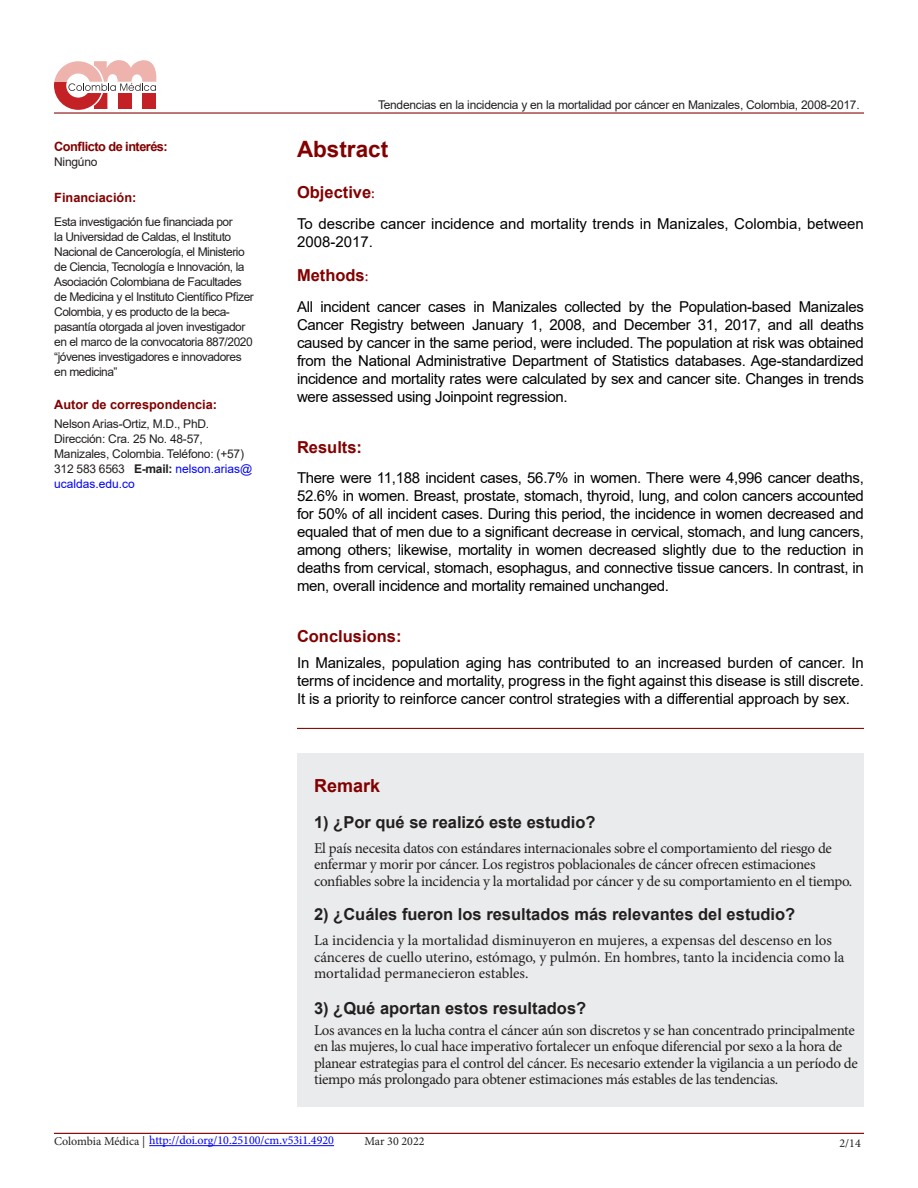
<style>
.page{position:relative;width:918px;height:1188px;background:#fff}
.page>*{position:absolute;margin:0;border:0;box-sizing:border-box;transform-origin:0 0}
.t1{font:700 22.5px "Arial";color:#820000}
.t2{font:700 18px "Arial";color:#820000}
.t3{font:700 16.5px "Arial";color:#231f20}
.t4{font:700 16.5px "Arial";color:#820000}
.t5{font:15px/18px "Arial";letter-spacing:-.01em;color:#000;text-align:justify}
.t6{font:15px/16.5px "Minion Pro";letter-spacing:-.02em;color:#231f20}
.t7{font:15px/16.5px "Minion Pro";color:#231f20}
.t8{font:700 12.75px "Arial";color:#820000}
.t9{font:700 12.75px "Arial";letter-spacing:-.04em;color:#820000}
.t10{font:12px/15px "Arial";letter-spacing:-.04em;color:#231f20}
.t11{font:12px/15px "Arial";letter-spacing:-.02em;color:#231f20}
.t12{font:12px "Minion Pro";color:#00f}
.t13{font:12px "Minion Pro";color:#231f20}
.s1{font-weight:700}
.s2{color:#00f}
.s3{font-family:"Minion Pro";font-weight:400}
.s4{color:#231f20}
</style>
<div class="page">
<hr style="left:54px;top:112px;width:810px;height:2px;background:#8b0d10">
<svg style="left:54px;top:60px;width:102px;height:50px"></svg>
<hr style="left:149px;top:1145px;width:185px;height:1px;background:#00f">
<hr style="left:54px;top:1133px;width:810px;height:1px;background:#8b0d10">
<div style="left:297px;top:754px;width:567px;height:353px;background:#eaebec"></div>
<hr style="left:297px;top:728px;width:567px;height:1px;background:#8b0d10">
<p class="t9" style="left:54px;top:138px;width:115px">Conflicto de interés:</p>
<p class="t11" style="left:54px;top:155px;width:45px">Ningúno</p>
<p class="t8" style="left:54px;top:189px;width:84px">Financiación:</p>
<p class="t10" style="left:54px;top:214px;width:201px">Esta investigación fue financiada por<br>la Universidad de Caldas, el Instituto Nacional de Cancerología, el Ministerio de Ciencia, Tecnología e Innovación, la Asociación Colombiana de Facultades de Medicina y el Instituto Científico Pfizer Colombia, y es producto de la beca&shy;pasantía otorgada al joven investigador en el marco de la convocatoria 887/2020 “jóvenes investigadores e innovadores en medicina”</p>
<p class="t8" style="left:54px;top:395px;width:164px">Autor de correspondencia:</p>
<p class="t11" style="left:54px;top:416px;width:200px">Nelson Arias-Ortiz, M.D., PhD.<br>Dirección: Cra. 25 No. 48-57,<br>Manizales, Colombia. Teléfono: (+57)<br>312 583 6563 <span class="s1">E-mail:</span> <span class="s2">nelson.arias@ ucaldas.edu.co</span></p>
<p class="t11" style="left:378px;top:98px;width:483px">Tendencias en la incidencia y en la mortalidad por cáncer en Manizales, Colombia, 2008-2017.</p>
<p class="t1" style="left:297px;top:133px;width:93px">Abstract</p>
<p class="t4" style="left:297px;top:181px;width:80px">Objective<span class="s3">:</span></p>
<p class="t5" style="left:297px;top:215px;width:568px">To describe cancer incidence and mortality trends in Manizales, Colombia, between<br>2008-2017.</p>
<p class="t4" style="left:297px;top:264px;width:73px">Methods<span class="s3">:</span></p>
<p class="t5" style="left:297px;top:298px;width:568px">All incident cancer cases in Manizales collected by the Population-based Manizales Cancer Registry between January 1, 2008, and December 31, 2017, and all deaths caused by cancer in the same period, were included. The population at risk was obtained from the National Administrative Department of Statistics databases. Age-standardized incidence and mortality rates were calculated by sex and cancer site. Changes in trends were assessed using Joinpoint regression.</p>
<p class="t4" style="left:297px;top:435px;width:67px">Results:</p>
<p class="t5" style="left:297px;top:469px;width:568px">There were 11,188 incident cases, 56.7% in women. There were 4,996 cancer deaths, 52.6% in women. Breast, prostate, stomach, thyroid, lung, and colon cancers accounted for 50% of all incident cases. During this period, the incidence in women decreased and equaled that of men due to a significant decrease in cervical, stomach, and lung cancers, among others; likewise, mortality in women decreased slightly due to the reduction in deaths from cervical, stomach, esophagus, and connective tissue cancers. In contrast, in men, overall incidence and mortality remained unchanged.</p>
<p class="t4" style="left:297px;top:624px;width:106px">Conclusions:</p>
<p class="t5" style="left:297px;top:654px;width:568px">In Manizales, population aging has contributed to an increased burden of cancer. In terms of incidence and mortality, progress in the fight against this disease is still discrete.<br>It is a priority to reinforce cancer control strategies with a differential approach by sex.</p>
<p class="t2" style="left:314px;top:773px;width:68px">Remark</p>
<p class="t3" style="left:314px;top:810px;width:283px">1) ¿Por qué se realizó este estudio?</p>
<p class="t6" style="left:314px;top:840px;width:540px">El país necesita datos con estándares internacionales sobre el comportamiento del riesgo de enfermar y morir por cáncer. Los registros poblacionales de cáncer ofrecen estimaciones confiables sobre la incidencia y la mortalidad por cáncer y de su comportamiento en el tiempo.</p>
<p class="t3" style="left:314px;top:903px;width:483px">2) ¿Cuáles fueron los resultados más relevantes del estudio?</p>
<p class="t7" style="left:314px;top:932px;width:532px">La incidencia y la mortalidad disminuyeron en mujeres, a expensas del descenso en los cánceres de cuello uterino, estómago, y pulmón. En hombres, tanto la incidencia como la mortalidad permanecieron estables.</p>
<p class="t3" style="left:314px;top:997px;width:274px">3) ¿Qué aportan estos resultados?</p>
<p class="t6" style="left:314px;top:1022px;width:545px">Los avances en la lucha contra el cáncer aún son discretos y se han concentrado principalmente en las mujeres, lo cual hace imperativo fortalecer un enfoque diferencial por sexo a la hora de planear estrategias para el control del cáncer. Es necesario extender la vigilancia a un período de tiempo más prolongado para obtener estimaciones más estables de las tendencias.</p>
<p class="t12" style="left:54px;top:1133px;width:282px"><span class="s4">Colombia Médica |</span> http://doi.org/10.25100/cm.v53i1.4920</p>
<p class="t13" style="left:364px;top:1133px;width:62px">Mar 30 2022</p>
<p class="t13" style="left:840px;top:1135px;width:23px">2/14</p>
</div>
